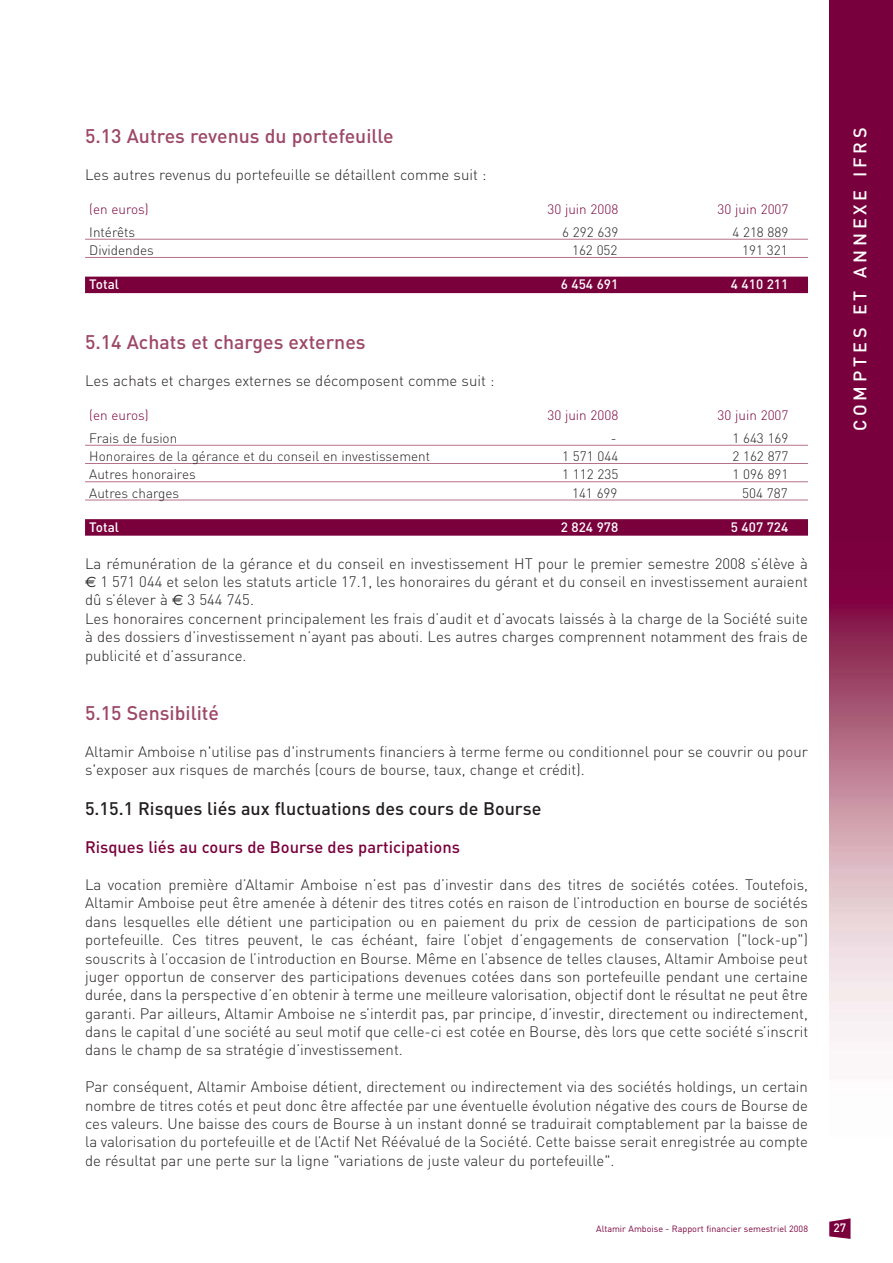
<style>
.page{position:relative;width:893px;height:1263px;background:#fff}
.page>*{position:absolute;margin:0;border:0;box-sizing:border-box;transform-origin:0 0}
.t1{font:500 19.5px "DIN";color:#9d4767}
.t2{font:500 18px "DIN";color:#231f20}
.t3{font:500 18px "DIN";letter-spacing:.215em;color:#fff}
.t4{font:500 16.5px "DIN";color:#7a003c}
.t5{font:300 15px/18.5px "DIN";color:#231f20}
.t6{font:300 13.5px "DIN";color:#231f20}
.t7{font:300 13.5px "DIN";color:#7a003c}
.t8{font:500 13.5px "DIN";color:#fff}
.t9{font:500 12px "DIN";color:#fff}
.t10{font:9px "DIN";color:#7a003c}
.s1{font-family:"Euro Sans";font-weight:400}
</style>
<div class="page">
<img style="left:829px;top:0;width:63px;height:1239px">
<svg style="left:829px;top:1218px;width:21px;height:21px"></svg>
<hr style="left:85px;top:239px;width:723px;height:1px;background:#b67289">
<hr style="left:85px;top:257px;width:723px;height:1px;background:#b67289">
<div style="left:85px;top:277px;width:723px;height:16px;background:#7a003c"></div>
<hr style="left:85px;top:445px;width:723px;height:1px;background:#b67289">
<hr style="left:85px;top:463px;width:723px;height:1px;background:#b67289">
<hr style="left:85px;top:481px;width:723px;height:1px;background:#b67289">
<hr style="left:85px;top:500px;width:723px;height:1px;background:#b67289">
<div style="left:85px;top:519px;width:723px;height:17px;background:#7a003c"></div>
<h1 class="t1" style="left:85px;top:129px;width:310px">5.13 Autres revenus du portefeuille</h1>
<p class="t5" style="left:85px;top:167px;width:403px">Les autres revenus du portefeuille se détaillent comme suit :</p>
<p class="t7" style="left:89px;top:205px;width:61px">(en euros)</p>
<p class="t7" style="left:547px;top:205px;width:72px">30 juin 2008</p>
<p class="t7" style="left:717px;top:205px;width:72px">30 juin 2007</p>
<p class="t6" style="left:89px;top:227px;width:47px">Intérêts</p>
<p class="t6" style="left:562px;top:227px;width:58px">6 292 639</p>
<p class="t6" style="left:732px;top:227px;width:58px">4 218 889</p>
<p class="t6" style="left:89px;top:245px;width:66px">Dividendes</p>
<p class="t6" style="left:572px;top:245px;width:47px">162 052</p>
<p class="t6" style="left:742px;top:245px;width:47px">191 321</p>
<p class="t8" style="left:89px;top:280px;width:31px">Total</p>
<p class="t8" style="left:561px;top:280px;width:59px">6 454 691</p>
<p class="t8" style="left:731px;top:280px;width:59px">4 410 211</p>
<h1 class="t1" style="left:85px;top:335px;width:282px">5.14 Achats et charges externes</h1>
<p class="t5" style="left:85px;top:373px;width:411px">Les achats et charges externes se décomposent comme suit :</p>
<p class="t7" style="left:89px;top:411px;width:61px">(en euros)</p>
<p class="t7" style="left:547px;top:411px;width:72px">30 juin 2008</p>
<p class="t7" style="left:717px;top:411px;width:72px">30 juin 2007</p>
<p class="t6" style="left:89px;top:433px;width:89px">Frais de fusion</p>
<p class="t6" style="left:611px;top:433px;width:7px">-</p>
<p class="t6" style="left:732px;top:433px;width:58px">1 643 169</p>
<p class="t6" style="left:89px;top:451px;width:342px">Honoraires de la gérance et du conseil en investissement</p>
<p class="t6" style="left:562px;top:451px;width:58px">1 571 044</p>
<p class="t6" style="left:732px;top:451px;width:58px">2 162 877</p>
<p class="t6" style="left:89px;top:470px;width:108px">Autres honoraires</p>
<p class="t6" style="left:562px;top:470px;width:58px">1 112 235</p>
<p class="t6" style="left:732px;top:470px;width:58px">1 096 891</p>
<p class="t6" style="left:89px;top:488px;width:91px">Autres charges</p>
<p class="t6" style="left:572px;top:488px;width:47px">141 699</p>
<p class="t6" style="left:742px;top:488px;width:47px">504 787</p>
<p class="t8" style="left:89px;top:522px;width:31px">Total</p>
<p class="t8" style="left:561px;top:522px;width:59px">2 824 978</p>
<p class="t8" style="left:731px;top:522px;width:59px">5 407 724</p>
<p class="t5" style="left:85px;top:556px;width:724px">La rémunération de la gérance et du conseil en investissement HT pour le premier semestre 2008 s’élève à <span class="s1">€</span> 1 571 044 et selon les statuts article 17.1, les honoraires du gérant et du conseil en investissement auraient dû s’élever à <span class="s1">€</span> 3 544 745.<br>Les honoraires concernent principalement les frais d’audit et d’avocats laissés à la charge de la Société suite à des dossiers d’investissement n’ayant pas abouti. Les autres charges comprennent notamment des frais de publicité et d’assurance.</p>
<h1 class="t1" style="left:85px;top:706px;width:136px">5.15 Sensibilité</h1>
<p class="t5" style="left:85px;top:744px;width:724px">Altamir Amboise n'utilise pas d'instruments financiers à terme ferme ou conditionnel pour se couvrir ou pour s'exposer aux risques de marchés (cours de bourse, taux, change et crédit).</p>
<p class="t2" style="left:85px;top:802px;width:458px">5.15.1 Risques liés aux fluctuations des cours de Bourse</p>
<p class="t4" style="left:85px;top:842px;width:376px">Risques liés au cours de Bourse des participations</p>
<p class="t5" style="left:85px;top:877px;width:725px;text-align:justify">La vocation première d’Altamir Amboise n’est pas d’investir dans des titres de sociétés cotées. Toutefois, Altamir Amboise peut être amenée à détenir des titres cotés en raison de l’introduction en bourse de sociétés dans lesquelles elle détient une participation ou en paiement du prix de cession de participations de son portefeuille. Ces titres peuvent, le cas échéant, faire l’objet d’engagements de conservation ("lock-up") souscrits à l’occasion de l’introduction en Bourse. Même en l’absence de telles clauses, Altamir Amboise peut juger opportun de conserver des participations devenues cotées dans son portefeuille pendant une certaine durée, dans la perspective d’en obtenir à terme une meilleure valorisation, objectif dont le résultat ne peut être garanti. Par ailleurs, Altamir Amboise ne s’interdit pas, par principe, d’investir, directement ou indirectement, dans le capital d’une société au seul motif que celle-ci est cotée en Bourse, dès lors que cette société s’inscrit dans le champ de sa stratégie d’investissement.</p>
<p class="t5" style="left:85px;top:1079px;width:724px;text-align:justify">Par conséquent, Altamir Amboise détient, directement ou indirectement via des sociétés holdings, un certain nombre de titres cotés et peut donc être affectée par une éventuelle évolution négative des cours de Bourse de ces valeurs. Une baisse des cours de Bourse à un instant donné se traduirait comptablement par la baisse de la valorisation du portefeuille et de l’Actif Net Réévalué de la Société. Cette baisse serait enregistrée au compte de résultat par une perte sur la ligne "variations de juste valeur du portefeuille".</p>
<p class="t3" style="left:854px;top:431px;width:305px;rotate:-90deg">COMPTES ET ANNEXE IFRS</p>
<p class="t10" style="left:596px;top:1226px;width:213px">Altamir Amboise - Rapport financier semestriel 2008</p>
<p class="t9" style="left:833px;top:1223px;width:14px">27</p>
</div>
